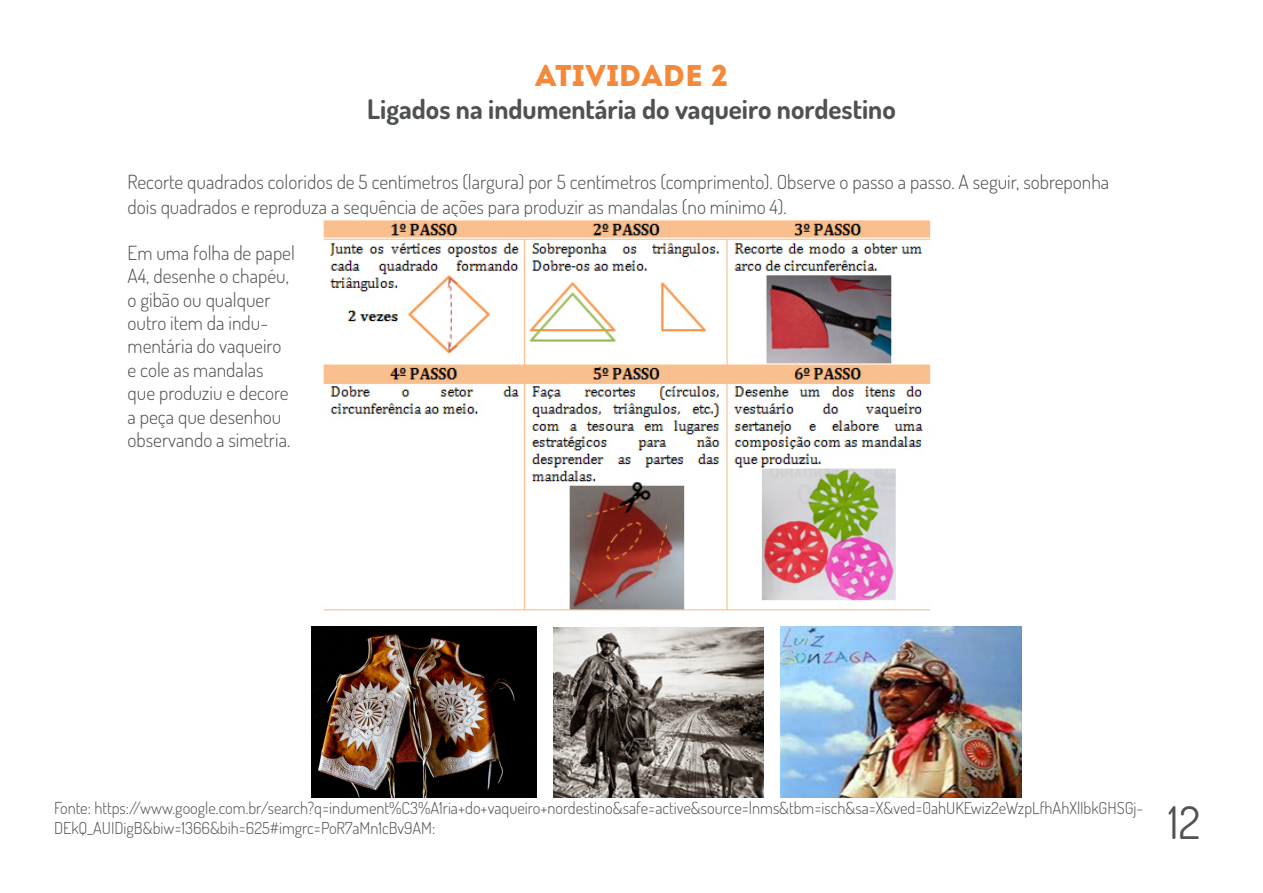
<style>
.page{position:relative;width:1263px;height:893px;background:#fff}
.page>*{position:absolute;margin:0;border:0;box-sizing:border-box;transform-origin:0 0}
.t1{font:45px "Dosis";color:#505353}
.ATIVIDADES{font:30px "Intro";color:#f5893b}
.Sub_da_Atividade{font:700 27px "Dosis";color:#4f5252}
.Texto_Corrido{font:300 19.5px/23.4px "Dosis";color:#4f5252}
.Rodapé_da_Foto{font:300 16.5px/19.8px "Dosis";color:#4f5252}
</style>
<div class="page">
<img style="left:323px;top:220px;width:608px;height:391px">
<img style="left:554px;top:627px;width:209px;height:170px">
<img style="left:780px;top:627px;width:241px;height:170px">
<img style="left:311px;top:627px;width:226px;height:170px">
<p class="ATIVIDADES" style="left:535px;top:58px;width:194px">ATIVIDADE 2</p>
<p class="Sub_da_Atividade" style="left:367px;top:91px;width:530px">Ligados na indumentária do vaqueiro nordestino</p>
<p class="Texto_Corrido" style="left:128px;top:169px;width:983px;line-height:25.2px">Recorte quadrados coloridos de 5 centímetros (largura) por 5 centímetros (comprimento). Observe o passo a passo. A seguir, sobreponha dois quadrados e reproduza a sequência de ações para produzir as mandalas (no mínimo 4).</p>
<p class="Texto_Corrido" style="left:128px;top:240px;width:169px">Em uma folha de papel<br>A4, desenhe o chapéu, o gibão ou qualquer outro item da indu&shy;mentária do vaqueiro e cole as mandalas que produziu e decore a peça que desenhou observando a simetria.</p>
<p class="Rodapé_da_Foto" style="left:54px;top:798px;width:1091px">Fonte: https://www.google.com.br/search?q=indument%C3%A1ria+do+vaqueiro+nordestino&amp;safe=active&amp;source=lnms&amp;tbm=isch&amp;sa=X&amp;ved=0ahUKEwiz2eWzpLfhAhXlIbkGHSGj-<br>DEkQ_AUIDigB&amp;biw=1366&amp;bih=625#imgrc=PoR7aMn1cBv9AM:</p>
<h1 class="t1" style="left:1168px;top:793px;width:33px">12</h1>
</div>
